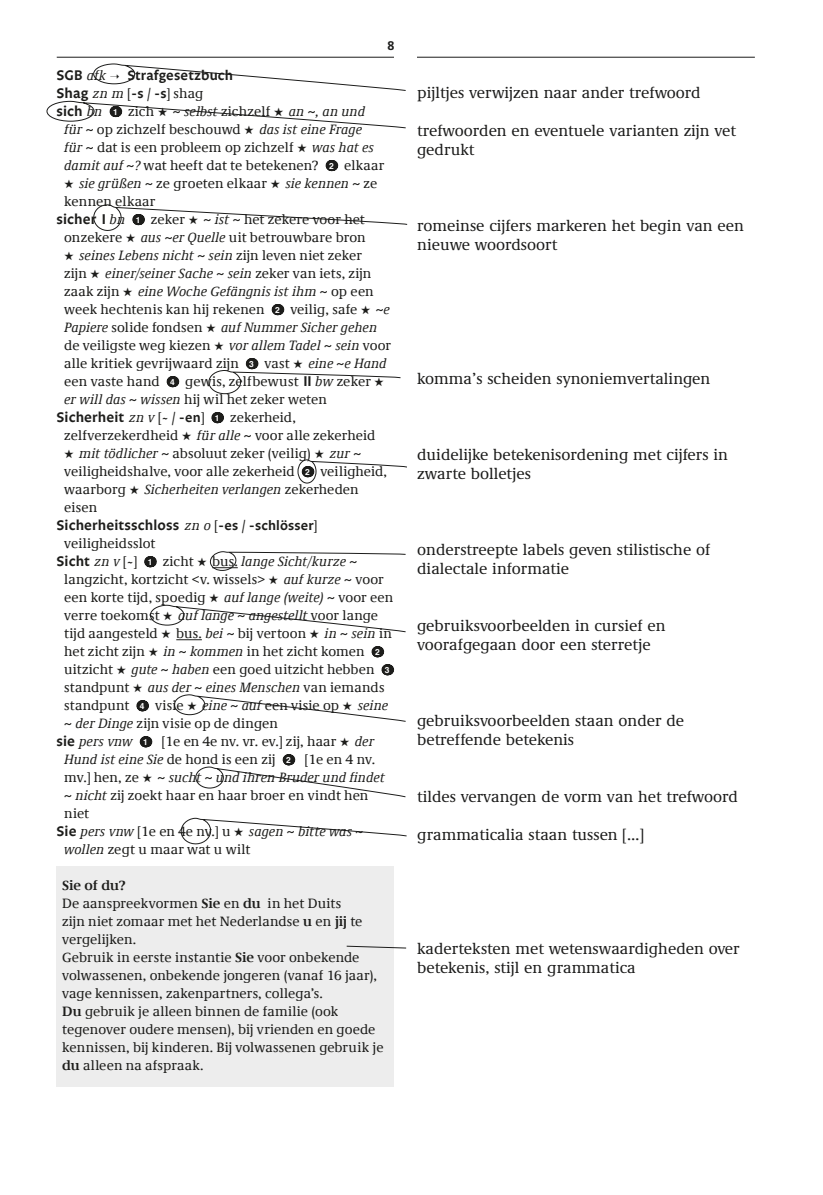
<style>
.page{position:relative;width:823px;height:1195px;background:#fff}
.page>*{position:absolute;margin:0;border:0;box-sizing:border-box;transform-origin:0 0}
.t1{font:500 16px/19px "Demos";color:#1c1c1b}
.t2{font:600 14.4px "Legato Pro";letter-spacing:.01em;color:#1d1d1b}
.t3{font:600 14px "Legato Pro";letter-spacing:.01em;color:#1d1d1b}
.t4{font:13.6px/18px "Demos Com";letter-spacing:.01em;color:#1d1d1b}
.t5{font:italic 13.6px "Demos Com";letter-spacing:.005em;color:#1d1d1b}
.t6{font:13.6px "Demos Com";letter-spacing:-.01em;color:#1d1d1b}
.t7{font:700 12.4px "Frutiger";color:#1c1c1b}
.t8{font:12px "Legato Sc Offc";color:#1d1d1b}
.s1{font-size:14.4px}
.s2{font-family:"Demos Com";font-weight:400;font-style:italic;font-size:13.6px}
.s3{font-family:"Legato Pro";font-weight:600;font-size:14.4px}
.s4{font-style:italic}
.s5{font-family:"Legato Pro";font-weight:600}
.s6{font-family:"Helvetica";font-weight:700;font-size:8.4px;color:#fff}
.s7{font-size:14.6px}
.s8{font-style:normal}
.s9{font-family:"Legato Pro";font-weight:600;font-size:14.6px}
.s10{font-family:"Demos Com";font-weight:400;font-size:13.6px}
.s11{font-size:13.6px}
.s12{font-family:"Legato Pro";font-weight:600;font-style:normal;font-size:14.4px}
.s13{font-family:"Legato Pro";font-weight:600;font-style:normal}
.s14{font-family:"Helvetica";font-weight:700;font-style:normal;font-size:8.4px;color:#fff}
.s15{font-weight:700}
</style>
<div class="page">
<hr style="left:57px;top:57px;width:697px;height:1px;background:#1c1c1b">
<div style="left:394px;top:46px;width:23px;height:12px;background:#fff"></div>
<svg style="left:277px;top:304px;width:2px;height:11px"></svg>
<svg style="left:172px;top:376px;width:2px;height:11px"></svg>
<svg style="left:149px;top:556px;width:2px;height:11px"></svg>
<svg style="left:176px;top:639px;width:26px;height:1px"></svg>
<svg style="left:145px;top:736px;width:2px;height:11px"></svg>
<div style="left:56px;top:866px;width:338px;height:41px;background:#ededed"></div>
<div style="left:56px;top:884px;width:338px;height:77px;background:#ededed"></div>
<div style="left:56px;top:938px;width:338px;height:77px;background:#ededed"></div>
<div style="left:57px;top:992px;width:337px;height:94px;background:#ededed"></div>
<svg style="left:93px;top:64px;width:313px;height:27px"></svg>
<svg style="left:46px;top:101px;width:360px;height:28px"></svg>
<svg style="left:297px;top:459px;width:110px;height:24px"></svg>
<svg style="left:93px;top:204px;width:315px;height:27px"></svg>
<svg style="left:208px;top:358px;width:193px;height:36px"></svg>
<svg style="left:210px;top:551px;width:196px;height:20px"></svg>
<svg style="left:150px;top:604px;width:256px;height:28px"></svg>
<svg style="left:174px;top:694px;width:232px;height:28px"></svg>
<svg style="left:195px;top:754px;width:211px;height:43px"></svg>
<svg style="left:180px;top:818px;width:227px;height:26px"></svg>
<svg style="left:346px;top:945px;width:60px;height:3px"></svg>
<p class="t8" style="left:384px;top:30px;width:8px">9</p>
<p class="t7" style="left:387px;top:39px;width:8px">8</p>
<p class="t3" style="left:56px;top:66px;width:178px"><span class="s1">SGB</span> <span class="s2">afk</span> ➝ Strafgesetzbuch</p>
<p class="t4" style="left:56px;top:84px;width:148px"><span class="s3">Shag</span> <span class="s4">zn m</span> [<span class="s5">-s</span> / <span class="s5">-s</span>] shag</p>
<p class="t2" style="left:56px;top:102px;width:47px">sich <span class="s2">bn</span></p>
<p class="t4" style="left:64px;top:102px;width:321px;text-indent:49px"><span class="s6">1</span> zich ★ <span class="s4">~ selbst</span> zichzelf ★ <span class="s4">an ~, an und für ~</span> op zichzelf beschouwd ★ <span class="s4">das ist eine Frage<br>für ~</span> dat is een probleem op zichzelf ★ <span class="s4">was hat es damit auf ~?</span> wat heeft dat te betekenen? <span class="s6">2</span> elkaar</p>
<p class="t4" style="left:64px;top:174px;width:314px">★ <span class="s4">sie grüßen ~</span> ze groeten elkaar ★ <span class="s4">sie kennen ~</span> ze kennen elkaar</p>
<p class="t2" style="left:56px;top:210px;width:70px">sicher <span class="s7">I</span> <span class="s2">bn</span></p>
<p class="t4" style="left:64px;top:210px;width:303px;text-align:right"><span class="s6">1</span> zeker ★ <span class="s4">~ ist ~</span> het zekere voor het<br>onzekere ★ <span class="s4">aus ~er Quelle</span> uit betrouwbare bron</p>
<p class="t5" style="left:64px;top:247px;width:299px">★ seines Lebens nicht ~ sein <span class="s8">zijn leven niet zeker</span></p>
<p class="t5" style="left:64px;top:265px;width:308px"><span class="s8">zijn</span> ★ einer/seiner Sache ~ sein <span class="s8">zeker van iets, zijn</span></p>
<p class="t5" style="left:64px;top:283px;width:311px"><span class="s8">zaak zijn</span> ★ eine Woche Gefängnis ist ihm ~ <span class="s8">op een</span></p>
<p class="t4" style="left:64px;top:300px;width:327px">week hechtenis kan hij rekenen <span class="s6">2</span> veilig, safe ★ <span class="s4">~e</span></p>
<p class="t5" style="left:64px;top:319px;width:314px">Papiere <span class="s8">solide fondsen</span> ★ auf Nummer Sicher gehen</p>
<p class="t4" style="left:64px;top:336px;width:328px">de veiligste weg kiezen ★ <span class="s4">vor allem Tadel ~ sein</span> voor</p>
<p class="t4" style="left:64px;top:354px;width:324px">alle kritiek gevrijwaard zijn <span class="s6">3</span> vast ★ <span class="s4">eine ~e Hand</span></p>
<p class="t4" style="left:64px;top:372px;width:321px">een vaste hand <span class="s6">4</span> gewis, zelfbewust <span class="s9">II</span> <span class="s4">bw</span> zeker ★</p>
<p class="t4" style="left:64px;top:390px;width:264px"><span class="s4">er will das ~ wissen</span> hij wil het zeker weten</p>
<p class="t4" style="left:56px;top:408px;width:241px"><span class="s3">Sicherheit</span> <span class="s4">zn v</span> [<span class="s5">~</span> / <span class="s5">-en</span>] <span class="s6">1</span> zekerheid,</p>
<p class="t4" style="left:64px;top:426px;width:312px">zelfverzekerdheid ★ <span class="s4">für alle ~</span> voor alle zekerheid</p>
<p class="t4" style="left:64px;top:444px;width:324px">★ <span class="s4">mit tödlicher ~</span> absoluut zeker (veilig) ★ <span class="s4">zur ~ </span>veiligheidshalve, voor alle zekerheid <span class="s6">2</span> veiligheid, waarborg ★ <span class="s4">Sicherheiten verlangen</span> zekerheden eisen</p>
<p class="t2" style="left:56px;top:516px;width:262px">Sicherheitsschloss <span class="s2">zn o</span> <span class="s10">[</span><span class="s11">-es</span> <span class="s10">/</span> <span class="s11">-schlösser</span><span class="s10">]</span></p>
<p class="t4" style="left:64px;top:534px;width:93px">veiligheidsslot</p>
<p class="t5" style="left:56px;top:553px;width:302px"><span class="s12">Sicht</span> zn v <span class="s8">[</span><span class="s13">~</span><span class="s8">]</span> <span class="s14">1</span> <span class="s8">zicht</span> ★ <span class="s8">bus.</span> lange Sicht/kurze ~</p>
<p class="t4" style="left:64px;top:570px;width:321px">langzicht, kortzicht &lt;v. wissels&gt; ★ <span class="s4">auf kurze ~</span> voor</p>
<p class="t4" style="left:64px;top:588px;width:330px">een korte tijd, spoedig ★ <span class="s4">auf lange (weite) ~</span> voor een</p>
<p class="t4" style="left:64px;top:606px;width:315px">verre toekomst ★ <span class="s4">auf lange ~ angestellt</span> voor lange</p>
<p class="t4" style="left:64px;top:624px;width:329px">tijd aangesteld ★ bus. <span class="s4">bei ~</span> bij vertoon ★ <span class="s4">in ~ sein</span> in</p>
<p class="t4" style="left:64px;top:642px;width:317px">het zicht zijn ★ <span class="s4">in ~ kommen</span> in het zicht komen <span class="s6">2</span></p>
<p class="t4" style="left:64px;top:660px;width:327px">uitzicht ★ <span class="s4">gute ~ haben</span> een goed uitzicht hebben <span class="s6">3</span></p>
<p class="t5" style="left:64px;top:679px;width:321px"><span class="s8">standpunt</span> ★ aus der ~ eines Menschen <span class="s8">van iemands</span></p>
<p class="t4" style="left:64px;top:696px;width:325px">standpunt <span class="s6">4</span> visie ★ <span class="s4">eine ~ auf</span> een visie op ★ <span class="s4">seine</span></p>
<p class="t4" style="left:64px;top:714px;width:215px"><span class="s4">~ der Dinge</span> zijn visie op de dingen</p>
<p class="t5" style="left:56px;top:733px;width:77px"><span class="s12">sie</span> pers vnw</p>
<p class="t6" style="left:143px;top:733px;width:232px"><span class="s6">1</span> [1e en 4e nv. vr. ev.] zij, haar ★ <span class="s4">der</span></p>
<p class="t4" style="left:64px;top:750px;width:312px"><span class="s4">Hund ist eine Sie</span> de hond is een zij <span class="s6">2</span> [1e en 4 nv.</p>
<p class="t5" style="left:64px;top:769px;width:322px"><span class="s8">mv.] hen, ze</span> ★ ~ sucht ~ und ihren Bruder und findet</p>
<p class="t4" style="left:64px;top:786px;width:305px"><span class="s4">~ nicht</span> zij zoekt haar en haar broer en vindt hen</p>
<p class="t4" style="left:64px;top:804px;width:26px">niet</p>
<p class="t5" style="left:56px;top:823px;width:308px"><span class="s12">Sie</span> pers vnw <span class="s8">[1e en 4e nv.] u</span> ★ sagen ~ bitte was ~</p>
<p class="t4" style="left:64px;top:840px;width:187px"><span class="s4">wollen</span> zegt u maar wat u wilt</p>
<p class="t4" style="left:62px;top:876px;width:323px"><span class="s15">Sie of du?<br></span>De aanspreekvormen <span class="s15">Sie</span> en <span class="s15">du</span> in het Duits<br>zijn niet zomaar met het Nederlandse <span class="s15">u</span> en <span class="s15">jij</span> te vergelijken.<br>Gebruik in eerste instantie <span class="s15">Sie</span> voor onbekende volwassenen, onbekende jongeren (vanaf 16 jaar), vage kennissen, zakenpartners, collega’s.<br><span class="s15">Du</span> gebruik je alleen binnen de familie (ook tegenover oudere mensen), bij vrienden en goede kennissen, bij kinderen. Bij volwassenen gebruik je <span class="s15">du</span> alleen na afspraak.</p>
<p class="t1" style="left:417px;top:84px;width:285px">pijltjes verwijzen naar ander trefwoord</p>
<p class="t1" style="left:417px;top:122px;width:320px">trefwoorden en eventuele varianten zijn vet gedrukt</p>
<p class="t1" style="left:417px;top:217px;width:328px">romeinse cijfers markeren het begin van een nieuwe woordsoort</p>
<p class="t1" style="left:417px;top:369px;width:294px">komma’s scheiden synoniemvertalingen</p>
<p class="t1" style="left:417px;top:445px;width:312px">duidelijke betekenisordening met cijfers in zwarte bolletjes</p>
<p class="t1" style="left:417px;top:540px;width:294px">onderstreepte labels geven stilistische of dialectale informatie</p>
<p class="t1" style="left:417px;top:616px;width:250px">gebruiksvoorbeelden in cursief en voorafgegaan door een sterretje</p>
<p class="t1" style="left:417px;top:711px;width:268px">gebruiksvoorbeelden staan onder de betreffende betekenis</p>
<p class="t1" style="left:417px;top:787px;width:322px">tildes vervangen de vorm van het trefwoord</p>
<p class="t1" style="left:417px;top:825px;width:228px">grammaticalia staan tussen […]</p>
<p class="t1" style="left:417px;top:939px;width:324px">kaderteksten met wetenswaardigheden over betekenis, stijl en grammatica</p>
</div>
